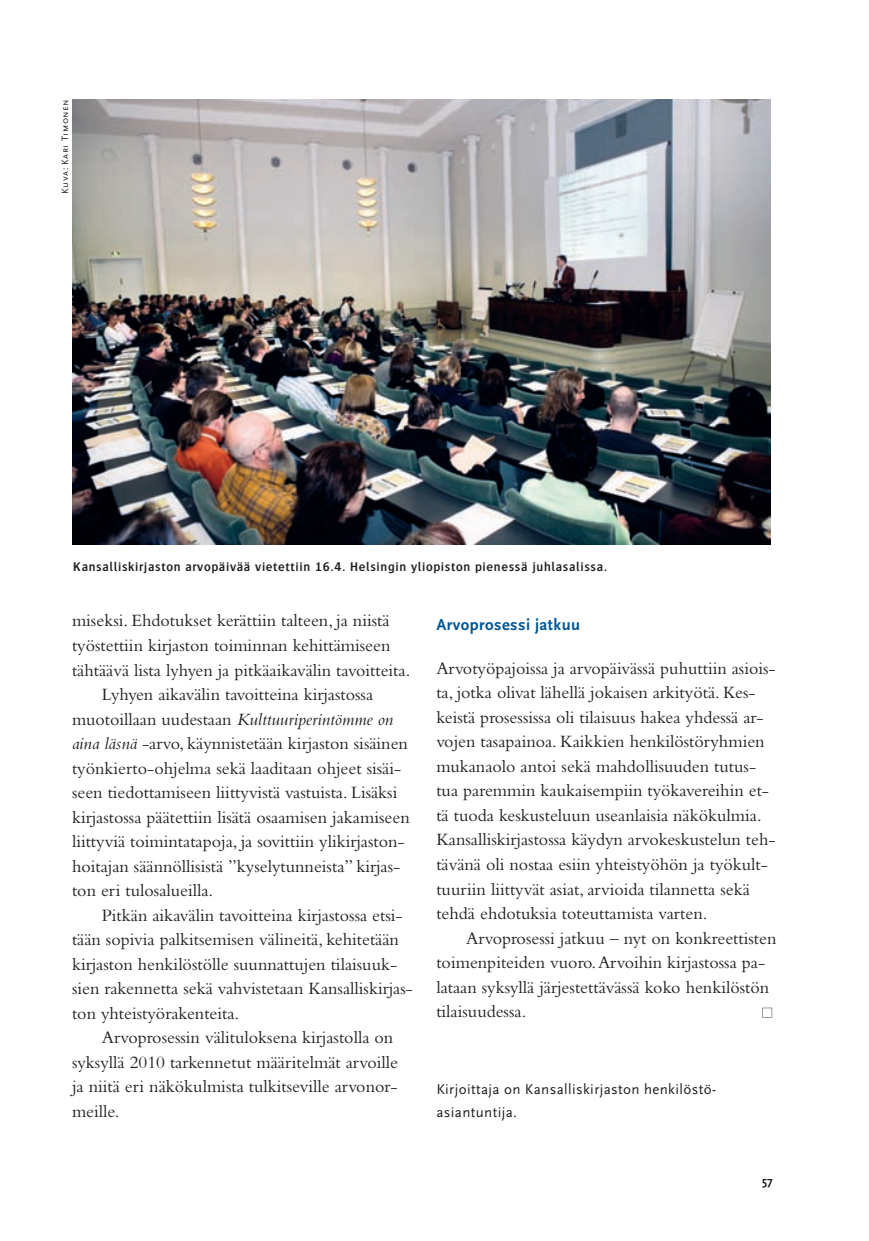
<style>
.page{position:relative;width:869px;height:1241px;background:#fff}
.page>*{position:absolute;margin:0;border:0;box-sizing:border-box;transform-origin:0 0}
.t1{font:18.03px/24.5px "Bembo";color:#231f20}
.t2{font:italic 18.03px "Bembo";color:#231f20}
.t3{font:700 16.62px "Scala Sans";letter-spacing:.025em;color:#005594}
.t4{font:14.88px/22.8px "Scala Sans";letter-spacing:.025em;color:#231f20}
.t5{font:600 13.12px "Bosis";letter-spacing:.05em;color:#231f20}
.t6{font:700 12.25px "Scala Sans";color:#231f20}
.t7{font:9.62px "Scala Sans Caps";letter-spacing:.05em;color:#231f20}
.s1{font-style:normal}
.s2{font-style:italic}
</style>
<div class="page">
<svg style="left:762px;top:1007px;width:9px;height:10px"></svg>
<img style="left:72px;top:99px;width:698px;height:445px">
<p class="t7" style="left:59px;top:193px;width:96px;rotate:-90deg">Kuva: Kari Timonen</p>
<p class="t5" style="left:73px;top:561px;width:535px">Kansalliskirjaston arvopäivää vietettiin 16.4. Helsingin yliopiston pienessä juhlasalissa.</p>
<p class="t1" style="left:72px;top:610px;width:319px">miseksi. Ehdotukset kerättiin talteen, ja niistä</p>
<p class="t1" style="left:72px;top:634px;width:320px">työstettiin kirjaston toiminnan kehittämiseen</p>
<p class="t1" style="left:72px;top:659px;width:340px">tähtäävä lista lyhyen ja pitkäaikavälin tavoitteita.</p>
<p class="t1" style="left:102px;top:683px;width:273px">Lyhyen aikavälin tavoitteina kirjastossa</p>
<p class="t2" style="left:72px;top:712px;width:323px"><span class="s1">muotoillaan uudestaan</span> Kulttuuriperintömme on</p>
<p class="t1" style="left:72px;top:732px;width:337px"><span class="s2">aina läsnä</span> -arvo, käynnistetään kirjaston sisäinen</p>
<p class="t1" style="left:72px;top:757px;width:330px">työnkierto-ohjelma sekä laaditaan ohjeet sisäi-</p>
<p class="t1" style="left:72px;top:781px;width:327px">seen tiedottamiseen liittyvistä vastuista. Lisäksi</p>
<p class="t1" style="left:72px;top:806px;width:339px">kirjastossa päätettiin lisätä osaamisen jakamiseen</p>
<p class="t1" style="left:72px;top:830px;width:334px">liittyviä toimintatapoja, ja sovittiin ylikirjaston-</p>
<p class="t1" style="left:72px;top:855px;width:329px">hoitajan säännöllisistä ”kyselytunneista” kirjas-</p>
<p class="t1" style="left:72px;top:879px;width:143px">ton eri tulosalueilla.</p>
<p class="t1" style="left:102px;top:904px;width:302px">Pitkän aikavälin tavoitteina kirjastossa etsi-</p>
<p class="t1" style="left:72px;top:928px;width:328px">tään sopivia palkitsemisen välineitä, kehitetään</p>
<p class="t1" style="left:72px;top:953px;width:326px">kirjaston henkilöstölle suunnattujen tilaisuuk-</p>
<p class="t1" style="left:72px;top:977px;width:342px">sien rakennetta sekä vahvistetaan Kansalliskirjas-</p>
<p class="t1" style="left:72px;top:1002px;width:169px">ton yhteistyörakenteita.</p>
<p class="t1" style="left:102px;top:1026px;width:293px">Arvoprosessin välituloksena kirjastolla on</p>
<p class="t1" style="left:72px;top:1051px;width:327px">syksyllä 2010 tarkennetut määritelmät arvoille</p>
<p class="t1" style="left:72px;top:1075px;width:327px">ja niitä eri näkökulmista tulkitseville arvonor-</p>
<p class="t1" style="left:72px;top:1100px;width:49px">meille.</p>
<p class="t3" style="left:436px;top:618px;width:145px">Arvoprosessi jatkuu</p>
<p class="t1" style="left:436px;top:657px;width:341px">Arvotyöpajoissa ja arvopäivässä puhuttiin asiois&shy;ta, jotka olivat lähellä jokaisen arkityötä. Kes&shy;keistä prosessissa oli tilaisuus hakea yhdessä ar&shy;vojen tasapainoa. Kaikkien henkilöstöryhmien mukanaolo antoi sekä mahdollisuuden tutus&shy;tua paremmin kaukaisempiin työkavereihin et&shy;tä tuoda keskusteluun useanlaisia näkökulmia.<br>Kansalliskirjastossa käydyn arvokeskustelun teh&shy;tävänä oli nostaa esiin yhteistyöhön ja työkult&shy;tuuriin liittyvät asiat, arvioida tilannetta sekä tehdä ehdotuksia toteuttamista varten.</p>
<p class="t1" style="left:436px;top:927px;width:341px;text-indent:30px">Arvoprosessi jatkuu – nyt on konkreettisten toimenpiteiden vuoro. Arvoihin kirjastossa pa&shy;lataan syksyllä järjestettävässä koko henkilöstön tilaisuudessa.</p>
<p class="t4" style="left:436px;top:1078px;width:281px">Kirjoittaja on Kansalliskirjaston henkilöstö&shy;asiantuntija.</p>
<p class="t6" style="left:761px;top:1176px;width:12px">57</p>
</div>
